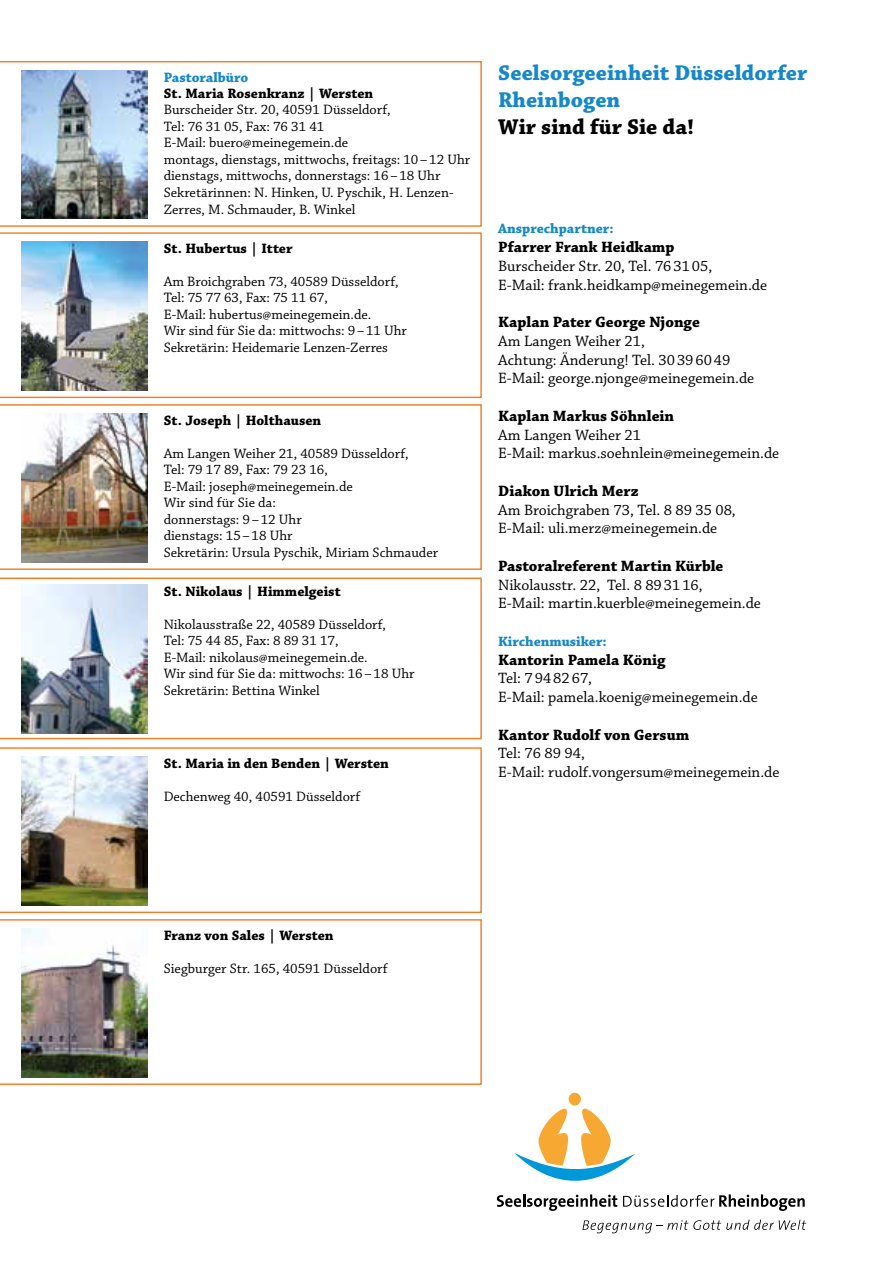
<style>
.page{position:relative;width:893px;height:1263px;background:#fff}
.page>*{position:absolute;margin:0;border:0;box-sizing:border-box;transform-origin:0 0}
.t1{font:700 22.5px/27px "Chaparral Pro";color:#1488ca}
.t2{font:700 22.5px "Chaparral Pro";color:#000}
.t3{font:15.75px/18.8px "Chaparral Pro";color:#000}
.t4{font:700 15.75px "Chaparral Pro";color:#000}
.t5{font:14.4px/16.6px "Chaparral Pro";color:#000}
.t6{font:700 14.4px "Chaparral Pro";color:#000}
.t7{font:700 14.4px "Chaparral Pro";color:#1488ca}
.t8{font:700 14.25px "Chaparral Pro";color:#1488ca}
</style>
<div class="page">
<svg style="left:497px;top:1093px;width:308px;height:118px"></svg>
<svg style="left:582px;top:1219px;width:224px;height:14px"></svg>
<svg style="left:0;top:61px;width:482px;height:166px"></svg>
<img style="left:21px;top:70px;width:127px;height:149px">
<svg style="left:0;top:404px;width:482px;height:166px"></svg>
<img style="left:21px;top:413px;width:127px;height:149px">
<svg style="left:0;top:919px;width:482px;height:166px"></svg>
<img style="left:21px;top:928px;width:127px;height:149px">
<svg style="left:0;top:232px;width:482px;height:166px"></svg>
<img style="left:21px;top:241px;width:127px;height:149px">
<svg style="left:0;top:747px;width:482px;height:166px"></svg>
<img style="left:21px;top:756px;width:127px;height:149px">
<svg style="left:0;top:577px;width:482px;height:162px"></svg>
<img style="left:21px;top:585px;width:127px;height:148px">
<p class="t7" style="left:164px;top:69px;width:86px">Pastoralbüro</p>
<p class="t6" style="left:164px;top:85px;width:211px">St. Maria Rosenkranz | Wersten</p>
<p class="t5" style="left:164px;top:102px;width:308px">Burscheider Str. 20, 40591 Düsseldorf,<br>Tel: 76 31 05, Fax: 76 31 41<br>E-Mail: buero@meinegemein.de<br>montags, dienstags, mittwochs, freitags: 10–12 Uhr dienstags, mittwochs, donnerstags: 16–18 Uhr Sekretärinnen: N. Hinken, U. Pyschik, H. Lenzen-Zerres, M. Schmauder, B. Winkel</p>
<p class="t6" style="left:164px;top:240px;width:130px">St. Hubertus | Itter</p>
<p class="t5" style="left:164px;top:273px;width:245px">Am Broichgraben 73, 40589 Düsseldorf, Tel: 75 77 63, Fax: 75 11 67,<br>E-Mail: hubertus@meinegemein.de.<br>Wir sind für Sie da: mittwochs: 9–11 Uhr Sekretärin: Heidemarie Lenzen-Zerres</p>
<p class="t6" style="left:164px;top:412px;width:159px">St. Joseph | Holthausen</p>
<p class="t5" style="left:164px;top:445px;width:276px">Am Langen Weiher 21, 40589 Düsseldorf,<br>Tel: 79 17 89, Fax: 79 23 16,<br>E-Mail: joseph@meinegemein.de<br>Wir sind für Sie da:<br>donnerstags: 9–12 Uhr<br>dienstags: 15–18 Uhr<br>Sekretärin: Ursula Pyschik, Miriam Schmauder</p>
<p class="t6" style="left:164px;top:583px;width:179px">St. Nikolaus | Himmelgeist</p>
<p class="t5" style="left:164px;top:617px;width:252px">Nikolausstraße 22, 40589 Düsseldorf,<br>Tel: 75 44 85, Fax: 8 89 31 17,<br>E-Mail: nikolaus@meinegemein.de.<br>Wir sind für Sie da: mittwochs: 16–18 Uhr Sekretärin: Bettina Winkel</p>
<p class="t6" style="left:164px;top:755px;width:227px">St. Maria in den Benden | Wersten</p>
<p class="t5" style="left:164px;top:788px;width:198px">Dechenweg 40, 40591 Düsseldorf</p>
<h1 class="t1" style="left:498px;top:60px;width:311px">Seelsorgeeinheit Düsseldorfer<br>Rheinbogen</h1>
<h1 class="t2" style="left:498px;top:113px;width:198px">Wir sind für Sie da!</h1>
<p class="t8" style="left:498px;top:220px;width:117px">Ansprechpartner:</p>
<p class="t4" style="left:498px;top:238px;width:178px">Pfarrer Frank Heidkamp</p>
<p class="t3" style="left:498px;top:257px;width:270px">Burscheider Str. 20, Tel. 763105,<br>E-Mail: frank.heidkamp@meinegemein.de</p>
<p class="t4" style="left:498px;top:313px;width:203px">Kaplan Pater George Njonge</p>
<p class="t3" style="left:498px;top:332px;width:258px">Am Langen Weiher 21,<br>Achtung: Änderung! Tel. 30396049<br>E-Mail: george.njonge@meinegemein.de</p>
<p class="t4" style="left:498px;top:406px;width:177px">Kaplan Markus Söhnlein</p>
<p class="t3" style="left:498px;top:426px;width:283px">Am Langen Weiher 21<br>E-Mail: markus.soehnlein@meinegemein.de</p>
<p class="t4" style="left:498px;top:481px;width:142px">Diakon Ulrich Merz</p>
<p class="t3" style="left:498px;top:501px;width:239px">Am Broichgraben 73, Tel. 8 89 35 08,<br>E-Mail: uli.merz@meinegemein.de</p>
<p class="t4" style="left:498px;top:556px;width:227px">Pastoralreferent Martin Kürble</p>
<p class="t3" style="left:498px;top:576px;width:264px">Nikolausstr. 22, Tel. 8 893116,<br>E-Mail: martin.kuerble@meinegemein.de</p>
<p class="t8" style="left:498px;top:633px;width:110px">Kirchenmusiker:</p>
<p class="t4" style="left:498px;top:650px;width:169px">Kantorin Pamela König</p>
<p class="t3" style="left:498px;top:670px;width:261px">Tel: 7948267,<br>E-Mail: pamela.koenig@meinegemein.de</p>
<p class="t4" style="left:498px;top:725px;width:193px">Kantor Rudolf von Gersum</p>
<p class="t3" style="left:498px;top:745px;width:283px">Tel: 76 89 94,<br>E-Mail: rudolf.vongersum@meinegemein.de</p>
<p class="t6" style="left:164px;top:927px;width:171px">Franz von Sales | Wersten</p>
<p class="t5" style="left:164px;top:961px;width:225px">Siegburger Str. 165, 40591 Düsseldorf</p>
</div>
